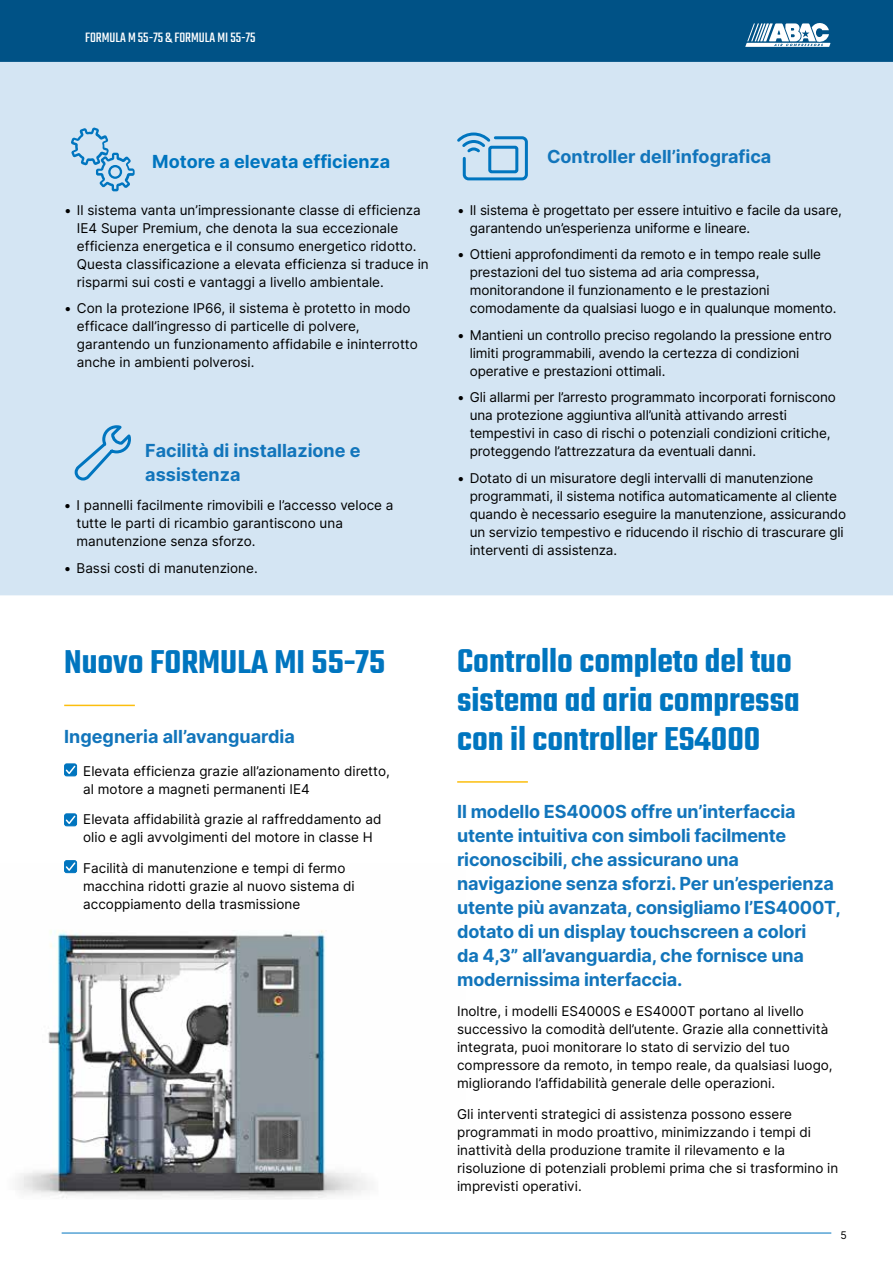
<style>
.page{position:relative;width:893px;height:1263px;background:#fff}
.page>*{position:absolute;margin:0;border:0;box-sizing:border-box;transform-origin:0 0}
.t1{font:600 36px/39px "Teko";color:#0075bf}
.t2{font:700 18px/24px "Inter";letter-spacing:-.01em;color:#1275bb}
.t3{font:700 18px "Inter";color:#0075bf}
.t4{font:15px "Teko";color:#fff}
.t5{font:13.5px/18px "Inter";color:#000}
.t6{font:10.5px "Inter";color:#000}
</style>
<div class="page">
<hr style="left:62px;top:1233px;width:769px;height:1px;background:#0075bf">
<img style="left:17px;top:863px;width:351px;height:336px">
<div style="left:0;top:62px;width:893px;height:533px;background:#d4e5f3"></div>
<div style="left:0;top:0;width:893px;height:62px;background:#005286"></div>
<hr style="left:457px;top:781px;width:71px;height:2px;background:#fcbe0e">
<hr style="left:64px;top:705px;width:71px;height:1px;background:#fcbe0e">
<svg style="left:71px;top:127px;width:64px;height:64px;background:#aacee8"></svg>
<svg style="left:454px;top:131px;width:75px;height:51px;background:#9dc8e5"></svg>
<svg style="left:73px;top:424px;width:59px;height:58px;background:#b2d3ea"></svg>
<svg style="left:745px;top:21px;width:85px;height:26px"></svg>
<div style="left:64px;top:763px;width:13px;height:13px;border:1px solid #0075bf;border-radius:2px"></div>
<svg style="left:64px;top:764px;width:13px;height:12px"></svg>
<div style="left:64px;top:813px;width:13px;height:13px;border:1px solid #0075bf;border-radius:2px"></div>
<svg style="left:64px;top:814px;width:13px;height:12px"></svg>
<div style="left:64px;top:860px;width:13px;height:13px;border:1px solid #0075bf;border-radius:2px"></div>
<svg style="left:64px;top:861px;width:13px;height:11px"></svg>
<p class="t4" style="left:85px;top:29px;width:172px">FORMULA M 55-75 &amp; FORMULA MI 55-75</p>
<h2 class="t3" style="left:152px;top:149px;width:240px">Motore a elevata efficienza</h2>
<p class="t5" style="left:77px;top:201px;width:353px;text-indent:-13px">• Il sistema vanta un’impressionante classe di efficienza IE4 Super Premium, che denota la sua eccezionale efficienza energetica e il consumo energetico ridotto.<br>Questa classificazione a elevata efficienza si traduce in risparmi sui costi e vantaggi a livello ambientale.</p>
<p class="t5" style="left:77px;top:299px;width:342px;text-indent:-13px">• Con la protezione IP66, il sistema è protetto in modo efficace dall’ingresso di particelle di polvere, garantendo un funzionamento affidabile e ininterrotto anche in ambienti polverosi.</p>
<h2 class="t2" style="left:145px;top:438px;width:217px">Facilità di installazione e assistenza</h2>
<p class="t5" style="left:77px;top:496px;width:318px;text-indent:-13px">• I pannelli facilmente rimovibili e l’accesso veloce a tutte le parti di ricambio garantiscono una manutenzione senza sforzo.</p>
<p class="t5" style="left:64px;top:559px;width:195px">• Bassi costi di manutenzione.</p>
<h1 class="t1" style="left:64px;top:645px;width:322px">Nuovo FORMULA MI 55-75</h1>
<h2 class="t2" style="left:64px;top:724px;width:232px">Ingegneria all’avanguardia</h2>
<p class="t5" style="left:83px;top:761px;width:308px">Elevata efficienza grazie all’azionamento diretto, al motore a magneti permanenti IE4</p>
<p class="t5" style="left:83px;top:810px;width:300px">Elevata affidabilità grazie al raffreddamento ad olio e agli avvolgimenti del motore in classe H</p>
<p class="t5" style="left:83px;top:859px;width:273px">Facilità di manutenzione e tempi di fermo macchina ridotti grazie al nuovo sistema di accoppiamento della trasmissione</p>
<h2 class="t2" style="left:547px;top:144px;width:226px">Controller dell’infografica</h2>
<p class="t5" style="left:470px;top:201px;width:373px;text-indent:-13px">• Il sistema è progettato per essere intuitivo e facile da usare, garantendo un’esperienza uniforme e lineare.</p>
<p class="t5" style="left:470px;top:245px;width:368px;text-indent:-13px">• Ottieni approfondimenti da remoto e in tempo reale sulle prestazioni del tuo sistema ad aria compressa, monitorandone il funzionamento e le prestazioni comodamente da qualsiasi luogo e in qualunque momento.</p>
<p class="t5" style="left:470px;top:326px;width:364px;text-indent:-13px">• Mantieni un controllo preciso regolando la pressione entro limiti programmabili, avendo la certezza di condizioni operative e prestazioni ottimali.</p>
<p class="t5" style="left:470px;top:388px;width:368px;text-indent:-13px">• Gli allarmi per l’arresto programmato incorporati forniscono una protezione aggiuntiva all’unità attivando arresti tempestivi in caso di rischi o potenziali condizioni critiche, proteggendo l’attrezzatura da eventuali danni.</p>
<p class="t5" style="left:470px;top:469px;width:378px;text-indent:-13px">• Dotato di un misuratore degli intervalli di manutenzione programmati, il sistema notifica automaticamente al cliente quando è necessario eseguire la manutenzione, assicurando un servizio tempestivo e riducendo il rischio di trascurare gli interventi di assistenza.</p>
<h1 class="t1" style="left:457px;top:644px;width:344px">Controllo completo del tuo sistema ad aria compressa con il controller ES4000</h1>
<p class="t2" style="left:457px;top:799px;width:385px">Il modello ES4000S offre un’interfaccia utente intuitiva con simboli facilmente riconoscibili, che assicurano una navigazione senza sforzi. Per un’esperienza utente più avanzata, consigliamo l’ES4000T, dotato di un display touchscreen a colori<br>da 4,3” all’avanguardia, che fornisce una modernissima interfaccia.</p>
<p class="t5" style="left:457px;top:1002px;width:377px">Inoltre, i modelli ES4000S e ES4000T portano al livello successivo la comodità dell’utente. Grazie alla connettività integrata, puoi monitorare lo stato di servizio del tuo compressore da remoto, in tempo reale, da qualsiasi luogo, migliorando l’affidabilità generale delle operazioni.</p>
<p class="t5" style="left:457px;top:1105px;width:383px">Gli interventi strategici di assistenza possono essere programmati in modo proattivo, minimizzando i tempi di inattività della produzione tramite il rilevamento e la risoluzione di potenziali problemi prima che si trasformino in imprevisti operativi.</p>
<p class="t6" style="left:840px;top:1228px;width:8px">5</p>
</div>
